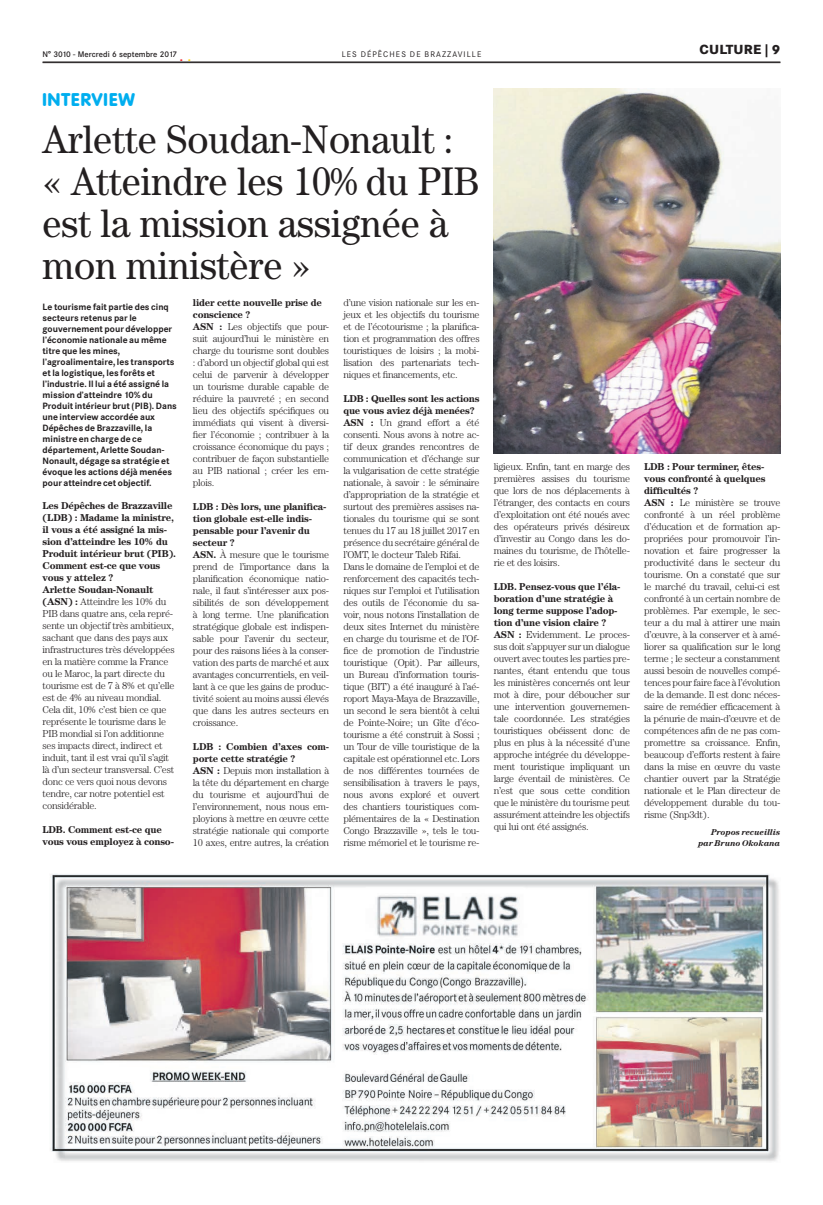
<style>
.page{position:relative;width:823px;height:1205px;background:#fff}
.page>*{position:absolute;margin:0;border:0;box-sizing:border-box;transform-origin:0 0}
.t1{font:40px/42px "Century";color:#231f20;scale:.95 1}
.t2{font:800 18px "Corporate Rounded";letter-spacing:.06em;color:#00aeef}
.t3{font:800 13px "Corporate SBQ";letter-spacing:.02em;color:#231f20}
.t4{font:800 12px "Corporate Rounded";color:#ee1d23}
.t5{font:300 10px/12px "Century";letter-spacing:-.025em;color:#231f20}
.t6{font:700 10px/12px "Century";letter-spacing:-.025em;color:#231f20}
.t7{font:700 9px/11px "Corporate SBQ";color:#231f20}
.t8{font:italic 700 8.5px/11px "Century";color:#231f20;text-align:right}
.t9{font:500 8px "Corporate SBQ";color:#231f20}
.t10{font:8px "Corporate SBQ";letter-spacing:.135em;color:#231f20}
.s1{color:#fed304}
.s2{font-weight:700}
</style>
<div class="page">
<hr style="left:43px;top:62px;width:737px;height:1px;background:#231f20">
<img style="left:50px;top:874px;width:729px;height:287px">
<img style="left:493px;top:89px;width:287px;height:365px">
<p class="t9" style="left:43px;top:49px;width:136px">N° 3010 - Mercredi 6 septembre 2017</p>
<p class="t10" style="left:341px;top:49px;width:141px">LES DÉPÊCHES DE BRAZZAVILLE</p>
<p class="t4" style="left:180px;top:49px;width:13px">. <span class="s1">.</span></p>
<h2 class="t2" style="left:43px;top:89px;width:94px">INTERVIEW</h2>
<h1 class="t1" style="left:43px;top:118px;width:460px">Arlette Soudan-Nonault : « Atteindre les 10% du PIB est la mission assignée à mon ministère »</h1>
<p class="t7" style="left:43px;top:301px;width:136px">Le tourisme fait partie des cinq secteurs retenus par le gouvernement pour développer l’économie nationale au même titre que les mines, l’agroalimentaire, les transports et la logistique, les forêts et l’industrie. Il lui a été assigné la mission d’atteindre 10% du<br>Produit intérieur brut (PIB). Dans une interview accordée aux<br>Dépêches de Brazzaville, la ministre en charge de ce département, Arlette Soudan-<br>Nonault, dégage sa stratégie et évoque les actions déjà menées pour atteindre cet objectif.</p>
<p class="t5" style="left:43px;top:499px;width:135px"><span class="s2">Les Dépêches de Brazzaville (LDB) : Madame la ministre, il vous a été assigné la mis&shy;sion d’atteindre les 10% du<br>Produit intérieur brut (PIB).<br>Comment est-ce que vous vous y attelez ?<br>Arlette Soudan-Nonault (ASN) :</span> Atteindre les 10% du<br>PIB dans quatre ans, cela repré&shy;sente un objectif très ambitieux, sachant que dans des pays aux infrastructures très développées en la matière comme la France ou le Maroc, la part directe du tourisme est de 7 à 8% et qu’elle est de 4% au niveau mondial.<br>Cela dit, 10% c’est bien ce que représente le tourisme dans le<br>PIB mondial si l’on additionne ses impacts direct, indirect et induit, tant il est vrai qu’il s’agit là d’un secteur transversal. C’est donc ce vers quoi nous devons tendre, car notre potentiel est considérable.</p>
<p class="t6" style="left:43px;top:823px;width:133px">LDB. Comment est-ce que vous vous employez à conso-</p>
<p class="t5" style="left:193px;top:296px;width:138px"><span class="s2">lider cette nouvelle prise de conscience ?<br>ASN :</span> Les objectifs que pour&shy;suit aujourd’hui le ministère en charge du tourisme sont doubles : d’abord un objectif global qui est celui de parvenir à développer un tourisme durable capable de réduire la pauvreté ; en second lieu des objectifs spécifiques ou immédiats qui visent à diversi&shy;fier l’économie ; contribuer à la croissance économique du pays ; contribuer de façon substantielle au PIB national ; créer les em&shy;plois.</p>
<p class="t5" style="left:193px;top:500px;width:138px"><span class="s2">LDB : Dès lors, une planifica&shy;tion globale est-elle indis&shy;pensable pour l’avenir du secteur ?<br>ASN.</span> À mesure que le tourisme prend de l’importance dans la planification économique natio&shy;nale, il faut s’intéresser aux pos&shy;sibilités de son développement à long terme. Une planification stratégique globale est indispen&shy;sable pour l’avenir du secteur, pour des raisons liées à la conser&shy;vation des parts de marché et aux avantages concurrentiels, en veil&shy;lant à ce que les gains de produc&shy;tivité soient au moins aussi élevés que dans les autres secteurs en croissance.</p>
<p class="t5" style="left:193px;top:740px;width:138px"><span class="s2">LDB : Combien d’axes com&shy;porte cette stratégie ?<br>ASN :</span> Depuis mon installation à la tête du département en charge du tourisme et aujourd’hui de l’environnement, nous nous em&shy;ployions à mettre en œuvre cette stratégie nationale qui comporte<br>10 axes, entre autres, la création</p>
<p class="t5" style="left:343px;top:296px;width:138px;text-align:justify">d’une vision nationale sur les en&shy;jeux et les objectifs du tourisme et de l’écotourisme ; la planifica&shy;tion et programmation des offres touristiques de loisirs ; la mobi&shy;lisation des partenariats tech&shy;niques et financements, etc.</p>
<p class="t5" style="left:343px;top:392px;width:138px"><span class="s2">LDB : Quelles sont les actions que vous aviez déjà menées?<br>ASN :</span> Un grand effort a été consenti. Nous avons à notre ac&shy;tif deux grandes rencontres de communication et d’échange sur la vulgarisation de cette stratégie nationale, à savoir : le séminaire d’appropriation de la stratégie et surtout des premières assises na&shy;tionales du tourisme qui se sont tenues du 17 au 18 juillet 2017 en présence du secrétaire général de l’OMT, le docteur Taleb Rifai.<br>Dans le domaine de l’emploi et de renforcement des capacités tech&shy;niques sur l’emploi et l’utilisation des outils de l’économie du sa&shy;voir, nous notons l’installation de deux sites Internet du ministère en charge du tourisme et de l’Of&shy;fice de promotion de l’industrie touristique (Opit). Par ailleurs, un Bureau d’information touris&shy;tique (BIT) a été inauguré à l’aé&shy;roport Maya-Maya de Brazzaville, un second le sera bientôt à celui de Pointe-Noire; un Gîte d’éco&shy;tourisme a été construit à Sossi ; un Tour de ville touristique de la capitale est opérationnel etc. Lors de nos différentes tournées de sensibilisation à travers le pays, nous avons exploré et ouvert des chantiers touristiques com&shy;plémentaires de la « Destination<br>Congo Brazzaville », tels le tou&shy;risme mémoriel et le tourisme re-</p>
<p class="t5" style="left:493px;top:460px;width:138px;text-align:justify">ligieux. Enfin, tant en marge des premières assises du tourisme que lors de nos déplacements à l’étranger, des contacts en cours d’exploitation ont été noués avec des opérateurs privés désireux d’investir au Congo dans les do&shy;maines du tourisme, de l’hôtelle&shy;rie et des loisirs.</p>
<p class="t5" style="left:493px;top:580px;width:138px"><span class="s2">LDB. Pensez-vous que l’éla&shy;boration d’une stratégie à long terme suppose l’adop&shy;tion d’une vision claire ?<br>ASN :</span> Evidemment. Le proces&shy;sus doit s’appuyer sur un dialogue ouvert avec toutes les parties pre&shy;nantes, étant entendu que tous les ministères concernés ont leur mot à dire, pour déboucher sur une intervention gouvernemen&shy;tale coordonnée. Les stratégies touristiques obéissent donc de plus en plus à la nécessité d’une approche intégrée du développe&shy;ment touristique impliquant un large éventail de ministères. Ce n’est que sous cette condition que le ministère du tourisme peut assurément atteindre les objectifs qui lui ont été assignés.</p>
<h3 class="t3" style="left:699px;top:41px;width:82px">CULTURE | 9</h3>
<p class="t5" style="left:643px;top:460px;width:138px"><span class="s2">LDB : Pour terminer, êtes&shy;vous confronté à quelques difficultés ?<br>ASN :</span> Le ministère se trouve confronté à un réel problème d’éducation et de formation ap&shy;propriées pour promouvoir l’in&shy;novation et faire progresser la productivité dans le secteur du tourisme. On a constaté que sur le marché du travail, celui-ci est confronté à un certain nombre de problèmes. Par exemple, le sec&shy;teur a du mal à attirer une main d’œuvre, à la conserver et à amé&shy;liorer sa qualification sur le long terme ; le secteur a constamment aussi besoin de nouvelles compé&shy;tences pour faire face à l’évolution de la demande. Il est donc néces&shy;saire de remédier efficacement à la pénurie de main-d’œuvre et de compétences afin de ne pas com&shy;promettre sa croissance. Enfin, beaucoup d’efforts restent à faire dans la mise en œuvre du vaste chantier ouvert par la Stratégie nationale et le Plan directeur de développement durable du tou&shy;risme (Snp3dt).</p>
<p class="t8" style="left:698px;top:826px;width:83px">Propos recueillis par Bruno Okokana</p>
</div>
